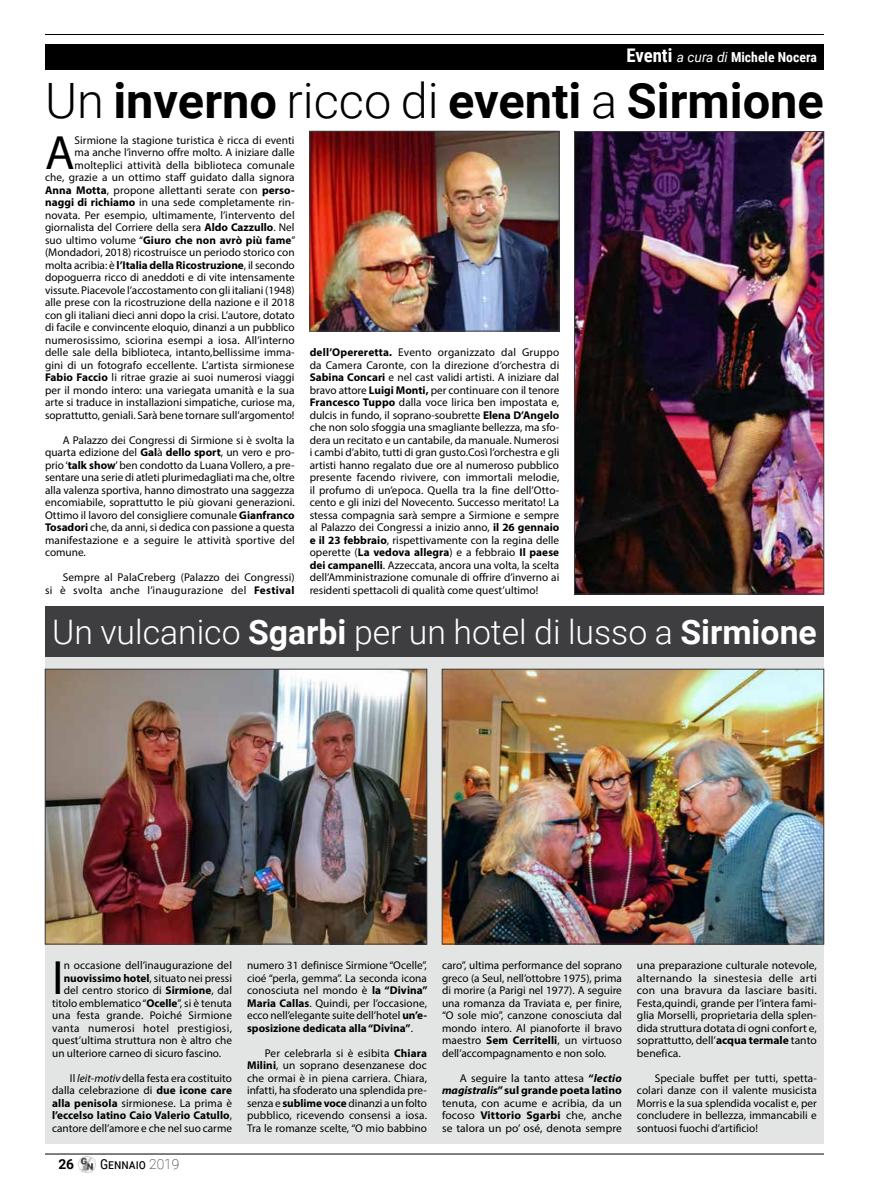
<style>
.page{position:relative;width:869px;height:1188px;background:#fff}
.page>*{position:absolute;margin:0;border:0;box-sizing:border-box;transform-origin:0 0}
.t1{font:700 48.75px "Roboto";color:#000}
.t2{font:48.38px "Myriad Pro";color:#000}
.t3{font:300 33.75px "Roboto";color:#fff}
.t4{font:700 13.75px "Roboto Condensed";color:#fff}
.t5{font:13.75px "Roboto Condensed";color:#000}
.t6{font:700 13.75px "Roboto";color:#000}
.t7{font:11.25px/12.5px "Myriad Pro";letter-spacing:.005em;color:#000;text-align:justify}
.t8{font:11.25px "Myriad Pro";letter-spacing:.03em;color:#000}
.s1{font-size:18.75px}
.s2{font-family:"Roboto";font-weight:400;font-style:italic}
.s3{font-weight:300}
.s4{font-weight:700}
.s5{font-style:italic}
.s6{font-family:"Roboto";font-weight:100}
.s7{font-weight:700;font-style:italic}
</style>
<div class="page">
<hr style="left:45px;top:34px;width:778px;height:1px;background:#000">
<hr style="left:45px;top:1153px;width:778px;height:1px;background:#000">
<img style="left:79px;top:1156px;width:17px;height:16px">
<div style="left:45px;top:44px;width:778px;height:26px;background:#000"></div>
<img style="left:311px;top:133px;width:246px;height:196px">
<div style="left:309px;top:131px;width:250px;height:200px;border:1px solid #3e3d40"></div>
<img style="left:576px;top:133px;width:245px;height:459px">
<div style="left:574px;top:131px;width:249px;height:463px;border:1px solid #3e3d40"></div>
<div style="left:45px;top:606px;width:778px;height:538px;background:#e3e4e4"></div>
<div style="left:45px;top:606px;width:778px;height:50px;background:#3e3d40"></div>
<img style="left:47px;top:670px;width:378px;height:271px">
<div style="left:45px;top:668px;width:382px;height:275px;border:1px solid #3e3d40"></div>
<img style="left:444px;top:670px;width:377px;height:271px">
<div style="left:442px;top:668px;width:381px;height:275px;border:1px solid #3e3d40"></div>
<p class="t4" style="left:626px;top:47px;width:192px"><span class="s1">Eventi</span> <span class="s2">a cura di</span> Michele Nocera</p>
<h1 class="t1" style="left:45px;top:66px;width:780px"><span class="s3">Un</span> inverno <span class="s3">ricco di</span> eventi <span class="s3">a</span> Sirmione</h1>
<p class="t7" style="left:45px;top:133px;width:252px;text-align:right">Sirmione la stagione turistica è ricca di eventi<br>ma anche l’inverno offre molto. A iniziare dalle molteplici attività della biblioteca comunale<br>che, grazie a un ottimo staff guidato dalla signora <span class="s4">Anna Motta</span>, propone allettanti serate con <span class="s4">perso&shy;naggi di richiamo</span> in una sede completamente rin&shy;novata. Per esempio, ultimamente, l’intervento del giornalista del Corriere della sera <span class="s4">Aldo Cazzullo</span>. Nel suo ultimo volume “<span class="s4">Giuro che non avrò più fame</span>” (Mondadori, 2018) ricostruisce un periodo storico con molta acribia: è <span class="s4">l’Italia della Ricostruzione</span>, il secondo dopoguerra ricco di aneddoti e di vite intensamente vissute. Piacevole l’accostamento con gli italiani (1948) alle prese con la ricostruzione della nazione e il 2018 con gli italiani dieci anni dopo la crisi. L’autore, dotato di facile e convincente eloquio, dinanzi a un pubblico numerosissimo, sciorina esempi a iosa. All’interno delle sale della biblioteca, intanto,bellissime imma&shy;gini di un fotografo eccellente. L’artista sirmionese <span class="s4">Fabio Faccio</span> li ritrae grazie ai suoi numerosi viaggi per il mondo intero: una variegata umanità e la sua arte si traduce in installazioni simpatiche, curiose ma, soprattutto, geniali. Sarà bene tornare sull’argomento!</p>
<p class="t7" style="left:45px;top:433px;width:251px;text-indent:18px">A Palazzo dei Congressi di Sirmione si è svolta la quarta edizione del <span class="s4">Gal</span>à <span class="s4">dello sport</span>, un vero e pro&shy;prio ‘<span class="s4">talk show</span>’ ben condotto da Luana Vollero, a pre&shy;sentare una serie di atleti plurimedagliati ma che, oltre alla valenza sportiva, hanno dimostrato una saggezza encomiabile, soprattutto le più giovani generazioni.<br>Ottimo il lavoro del consigliere comunale <span class="s4">Gianfranco Tosadori</span> che, da anni, si dedica con passione a questa manifestazione e a seguire le attività sportive del comune.</p>
<p class="t7" style="left:45px;top:571px;width:251px;text-align:right">Sempre al PalaCreberg (Palazzo dei Congressi)<br>si è svolta anche l’inaugurazione del <span class="s4">Festival</span></p>
<h2 class="t2" style="left:45px;top:122px;width:31px">A</h2>
<p class="t7" style="left:309px;top:346px;width:251px"><span class="s4">dell’Opereretta.</span> Evento organizzato dal Gruppo da Camera Caronte, con la direzione d’orchestra di <span class="s4">Sabina Concari</span> e nel cast validi artisti. A iniziare dal bravo attore <span class="s4">Luigi Monti,</span> per continuare con il tenore <span class="s4">Francesco Tuppo</span> dalla voce lirica ben impostata e, dulcis in fundo, il soprano-soubrette <span class="s4">Elena D’Angelo </span>che non solo sfoggia una smagliante bellezza, ma sfo&shy;dera un recitato e un cantabile, da manuale. Numerosi i cambi d’abito, tutti di gran gusto.Così l’orchestra e gli artisti hanno regalato due ore al numeroso pubblico presente facendo rivivere, con immortali melodie, il profumo di un’epoca. Quella tra la fine dell’Otto&shy;cento e gli inizi del Novecento. Successo meritato! La stessa compagnia sarà sempre a Sirmione e sempre al Palazzo dei Congressi a inizio anno, <span class="s4">il 26 gennaio e il 23 febbraio</span>, rispettivamente con la regina delle operette (<span class="s4">La vedova allegra</span>) e a febbraio <span class="s4">Il paese dei campanelli</span>. Azzeccata, ancora una volta, la scelta dell’Amministrazione comunale di offrire d’inverno ai residenti spettacoli di qualità come quest’ultimo!</p>
<h3 class="t3" style="left:52px;top:608px;width:765px">Un vulcanico <span class="s4">Sgarbi</span> per un hotel di lusso a <span class="s4">Sirmione</span></h3>
<h2 class="t2" style="left:52px;top:947px;width:13px">I</h2>
<p class="t7" style="left:64px;top:958px;width:170px">n occasione dell’inaugurazione del</p>
<p class="t7" style="left:64px;top:971px;width:170px"><span class="s4">nuovissimo hotel</span>, situato nei pressi</p>
<p class="t7" style="left:64px;top:983px;width:170px">del centro storico di <span class="s4">Sirmione</span>, dal</p>
<p class="t7" style="left:52px;top:996px;width:181px">titolo emblematico “<span class="s4">Ocelle</span>”, si è tenuta</p>
<p class="t7" style="left:52px;top:1008px;width:181px">una festa grande. Poiché Sirmione</p>
<p class="t8" style="left:52px;top:1020px;width:181px">vanta numerosi hotel prestigiosi,</p>
<p class="t7" style="left:52px;top:1033px;width:181px">quest’ultima struttura non è altro che</p>
<p class="t7" style="left:52px;top:1046px;width:170px">un ulteriore carneo di sicuro fascino.</p>
<p class="t7" style="left:52px;top:1071px;width:181px;text-indent:18px">Il <span class="s5">leit-motiv</span> della festa era costituito dalla celebrazione di <span class="s4">due icone care alla penisola</span> sirmionese. La prima è <span class="s4">l’eccelso latino Caio Valerio Catullo</span>, cantore dell’amore e che nel suo carme</p>
<p class="t6" style="left:58px;top:1154px;width:17px">26</p>
<p class="t5" style="left:100px;top:1154px;width:81px">Gennaio <span class="s6">2019</span></p>
<p class="t7" style="left:247px;top:958px;width:182px">numero 31 definisce Sirmione “Ocelle”, cioé “perla, gemma”. La seconda icona conosciuta nel mondo è <span class="s4">la “Divina” Maria Callas</span>. Quindi, per l’occasione, ecco nell’elegante suite dell’hotel <span class="s4">un’e&shy;sposizione dedicata alla “Divina”</span>.</p>
<p class="t7" style="left:247px;top:1046px;width:181px;text-indent:18px">Per celebrarla si è esibita <span class="s4">Chiara Milini</span>, un soprano desenzanese doc che ormai è in piena carriera. Chiara, infatti, ha sfoderato una splendida pre&shy;senza e <span class="s4">sublime voce</span> dinanzi a un folto pubblico, ricevendo consensi a iosa.<br>Tra le romanze scelte, “O mio babbino</p>
<p class="t7" style="left:442px;top:958px;width:181px">caro”, ultima performance del soprano greco (a Seul, nell’ottobre 1975), prima di morire (a Parigi nel 1977). A seguire una romanza da Traviata e, per finire, “O sole mio”, canzone conosciuta dal mondo intero. Al pianoforte il bravo maestro <span class="s4">Sem Cerritelli</span>, un virtuoso dell’accompagnamento e non solo.</p>
<p class="t7" style="left:442px;top:1071px;width:181px;text-indent:18px">A seguire la tanto attesa <span class="s4">“</span><span class="s7">lectio magistralis</span><span class="s4">” sul grande poeta latino </span>tenuta, con acume e acribia, da un focoso <span class="s4">Vittorio Sgarbi</span> che, anche se talora un po’ osé, denota sempre</p>
<p class="t7" style="left:636px;top:958px;width:181px">una preparazione culturale notevole, alternando la sinestesia delle arti con una bravura da lasciare basiti.<br>Festa,quindi, grande per l’intera fami&shy;glia Morselli, proprietaria della splen&shy;dida struttura dotata di ogni confort e, soprattutto, dell’<span class="s4">acqua termale</span> tanto benefica.</p>
<p class="t7" style="left:636px;top:1071px;width:181px;text-indent:18px">Speciale buffet per tutti, spetta&shy;colari danze con il valente musicista Morris e la sua splendida vocalist e, per concludere in bellezza, immancabili e sontuosi fuochi d’artificio!</p>
</div>
